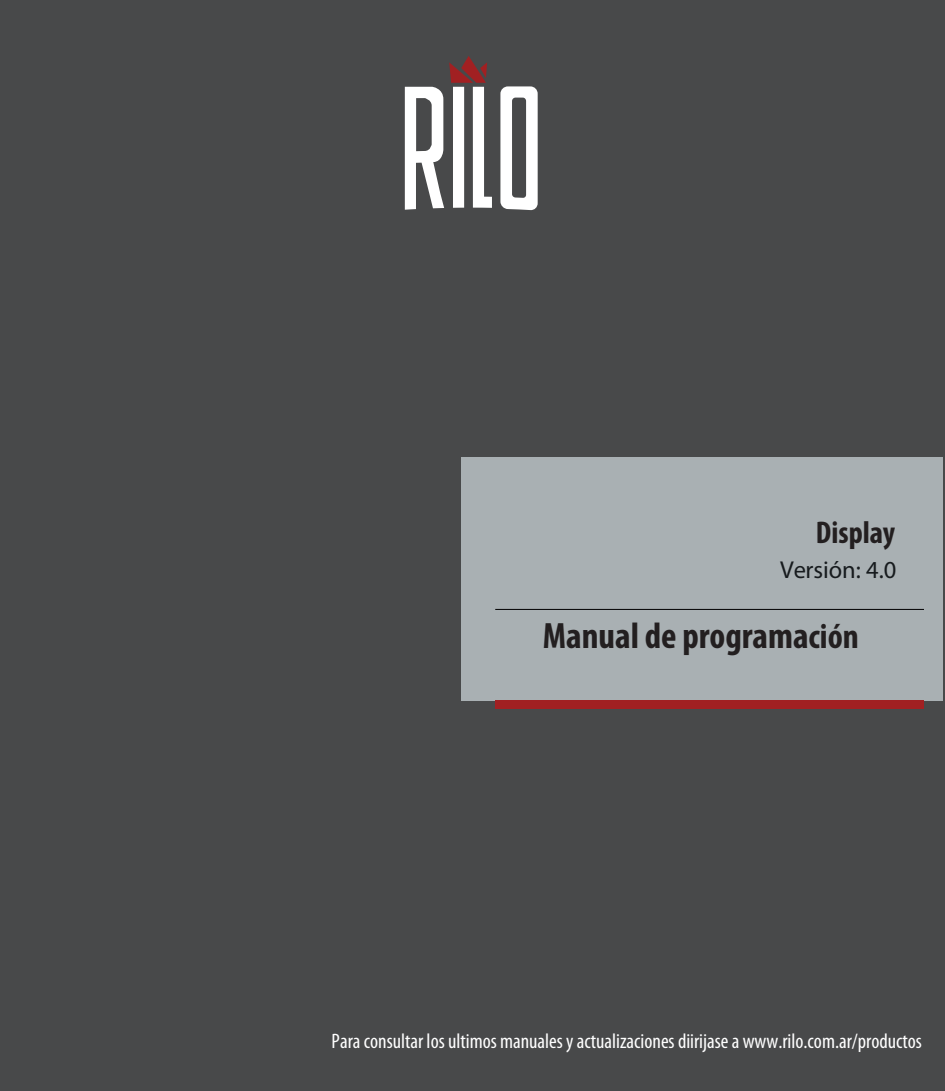
<style>
.page{position:relative;width:945px;height:1091px;background:#fff}
.page>*{position:absolute;margin:0;border:0;box-sizing:border-box;transform-origin:0 0}
.t1{font:700 condensed 36.75px "Myriad Pro";color:#231f20}
.t2{font:700 condensed 31.5px "Myriad Pro";color:#231f20}
.t3{font:24.5px "Myriad Pro";color:#171b1e}
.t4{font:condensed 21px "Myriad Pro";color:#fff}
.s1{font-size:35px}
</style>
<div class="page">
<div style="left:0;top:0;width:945px;height:1090px;background:#48494a"></div>
<div style="left:461px;top:457px;width:482px;height:243px;background:#a9b0b3"></div>
<svg style="left:500px;top:86px;width:38px;height:124px"></svg>
<svg style="left:405px;top:56px;width:87px;height:154px"></svg>
<hr style="left:495px;top:609px;width:429px;height:1px;background:#000001">
<div style="left:496px;top:700px;width:428px;height:9px;background:#a12022"></div>
<h2 class="t2" style="left:816px;top:512px;width:81px">Display</h2>
<p class="t3" style="left:780px;top:555px;width:118px">Versión: 4.0</p>
<h1 class="t1" style="left:543px;top:612px;width:318px">Manual de programa<span class="s1">ción</span></h1>
<p class="t4" style="left:332px;top:1028px;width:592px">Para consultar los ultimos manuales y actualizaciones diirijase a www.rilo.com.ar/productos</p>
</div>
